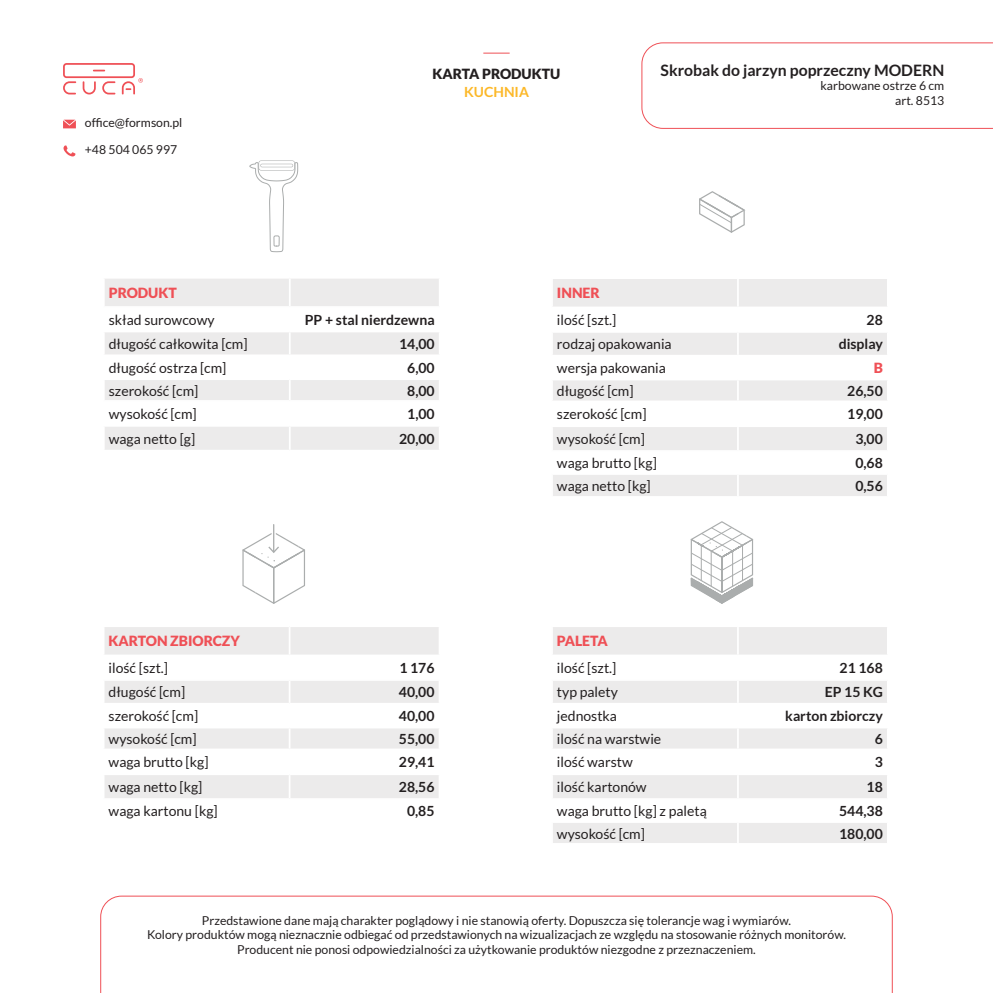
<style>
.page{position:relative;width:993px;height:993px;background:#fff}
.page>*{position:absolute;margin:0;border:0;box-sizing:border-box;transform-origin:0 0}
.t1{font:700 15.75px "Lato";color:#231f20}
.t2{font:14px "Lato";color:#231f20}
.t3{font:700 14px "Lato";color:#231f20}
.t4{font:900 14px "Lato";color:#ef5056}
.t5{font:900 14px "Lato";color:#231f20}
.t6{font:700 14px "Lato";color:#fcb828}
.t7{font:12.25px "Lato";color:#231f20}
</style>
<div class="page">
<svg style="left:63px;top:63px;width:80px;height:31px"></svg>
<svg style="left:63px;top:145px;width:12px;height:12px"></svg>
<svg style="left:63px;top:120px;width:13px;height:8px"></svg>
<svg style="left:100px;top:895px;width:792px;height:97px"></svg>
<svg style="left:483px;top:53px;width:26px;height:1px"></svg>
<svg style="left:242px;top:524px;width:63px;height:79px"></svg>
<svg style="left:690px;top:521px;width:63px;height:82px"></svg>
<svg style="left:553px;top:279px;width:334px;height:217px"></svg>
<hr style="left:737px;top:473px;width:151px;height:1px;background:#fff">
<hr style="left:736px;top:474px;width:2px;height:22px;background:#fff">
<hr style="left:886px;top:474px;width:2px;height:22px;background:#fff">
<svg style="left:699px;top:191px;width:45px;height:42px"></svg>
<svg style="left:105px;top:627px;width:334px;height:171px"></svg>
<svg style="left:553px;top:627px;width:334px;height:215px"></svg>
<hr style="left:737px;top:820px;width:151px;height:2px;background:#fff">
<hr style="left:736px;top:822px;width:2px;height:20px;background:#fff">
<hr style="left:886px;top:822px;width:2px;height:20px;background:#fff">
<svg style="left:249px;top:160px;width:49px;height:92px"></svg>
<svg style="left:105px;top:279px;width:334px;height:171px"></svg>
<svg style="left:641px;top:42px;width:351px;height:87px"></svg>
<p class="t7" style="left:85px;top:116px;width:99px">office@formson.pl</p>
<p class="t7" style="left:85px;top:143px;width:94px">+48 504 065 997</p>
<p class="t5" style="left:432px;top:66px;width:129px">KARTA PRODUKTU</p>
<p class="t6" style="left:464px;top:84px;width:66px">KUCHNIA</p>
<p class="t1" style="left:660px;top:61px;width:285px">Skrobak do jarzyn poprzeczny MODERN</p>
<p class="t7" style="left:820px;top:79px;width:125px">karbowane ostrze 6 cm</p>
<p class="t7" style="left:894px;top:94px;width:51px">art. 8513</p>
<p class="t4" style="left:109px;top:284px;width:70px">PRODUKT</p>
<p class="t2" style="left:109px;top:312px;width:107px">skład surowcowy</p>
<p class="t3" style="left:305px;top:312px;width:131px">PP + stal nierdzewna</p>
<p class="t2" style="left:109px;top:336px;width:140px">długość całkowita [cm]</p>
<p class="t3" style="left:399px;top:336px;width:37px">14,00</p>
<p class="t2" style="left:109px;top:360px;width:119px">długość ostrza [cm]</p>
<p class="t3" style="left:407px;top:359px;width:29px">6,00</p>
<p class="t2" style="left:109px;top:383px;width:91px">szerokość [cm]</p>
<p class="t3" style="left:407px;top:382px;width:29px">8,00</p>
<p class="t2" style="left:109px;top:406px;width:89px">wysokość [cm]</p>
<p class="t3" style="left:407px;top:406px;width:29px">1,00</p>
<p class="t2" style="left:109px;top:431px;width:88px">waga netto [g]</p>
<p class="t3" style="left:399px;top:430px;width:37px">20,00</p>
<p class="t4" style="left:109px;top:633px;width:133px">KARTON ZBIORCZY</p>
<p class="t2" style="left:109px;top:660px;width:61px">ilość [szt.]</p>
<p class="t3" style="left:399px;top:660px;width:37px">1 176</p>
<p class="t2" style="left:109px;top:684px;width:78px">długość [cm]</p>
<p class="t3" style="left:399px;top:684px;width:37px">40,00</p>
<p class="t2" style="left:109px;top:708px;width:91px">szerokość [cm]</p>
<p class="t3" style="left:399px;top:708px;width:37px">40,00</p>
<p class="t2" style="left:109px;top:731px;width:89px">wysokość [cm]</p>
<p class="t3" style="left:399px;top:730px;width:37px">55,00</p>
<p class="t2" style="left:109px;top:754px;width:101px">waga brutto [kg]</p>
<p class="t3" style="left:399px;top:754px;width:37px">29,41</p>
<p class="t2" style="left:109px;top:779px;width:95px">waga netto [kg]</p>
<p class="t3" style="left:399px;top:778px;width:37px">28,56</p>
<p class="t2" style="left:109px;top:803px;width:111px">waga kartonu [kg]</p>
<p class="t3" style="left:407px;top:802px;width:29px">0,85</p>
<p class="t4" style="left:556px;top:285px;width:44px">INNER</p>
<p class="t2" style="left:556px;top:312px;width:61px">ilość [szt.]</p>
<p class="t3" style="left:866px;top:312px;width:18px">28</p>
<p class="t2" style="left:556px;top:336px;width:116px">rodzaj opakowania</p>
<p class="t3" style="left:838px;top:336px;width:46px">display</p>
<p class="t2" style="left:556px;top:360px;width:110px">wersja pakowania</p>
<p class="t4" style="left:873px;top:360px;width:11px">B</p>
<p class="t2" style="left:556px;top:383px;width:78px">długość [cm]</p>
<p class="t3" style="left:847px;top:383px;width:37px">26,50</p>
<p class="t2" style="left:556px;top:406px;width:91px">szerokość [cm]</p>
<p class="t3" style="left:847px;top:406px;width:37px">19,00</p>
<p class="t2" style="left:556px;top:431px;width:89px">wysokość [cm]</p>
<p class="t3" style="left:855px;top:431px;width:29px">3,00</p>
<p class="t2" style="left:556px;top:455px;width:101px">waga brutto [kg]</p>
<p class="t3" style="left:855px;top:455px;width:29px">0,68</p>
<p class="t2" style="left:556px;top:478px;width:95px">waga netto [kg]</p>
<p class="t3" style="left:855px;top:478px;width:29px">0,56</p>
<p class="t4" style="left:556px;top:633px;width:52px">PALETA</p>
<p class="t2" style="left:556px;top:660px;width:61px">ilość [szt.]</p>
<p class="t3" style="left:839px;top:660px;width:45px">21 168</p>
<p class="t2" style="left:556px;top:684px;width:62px">typ palety</p>
<p class="t3" style="left:824px;top:684px;width:60px">EP 15 KG</p>
<p class="t2" style="left:556px;top:708px;width:62px">jednostka</p>
<p class="t3" style="left:785px;top:708px;width:99px">karton zbiorczy</p>
<p class="t2" style="left:556px;top:731px;width:106px">ilość na warstwie</p>
<p class="t3" style="left:874px;top:730px;width:10px">6</p>
<p class="t2" style="left:556px;top:754px;width:77px">ilość warstw</p>
<p class="t3" style="left:874px;top:754px;width:10px">3</p>
<p class="t2" style="left:556px;top:779px;width:91px">ilość kartonów</p>
<p class="t3" style="left:866px;top:778px;width:18px">18</p>
<p class="t2" style="left:556px;top:803px;width:151px">waga brutto [kg] z paletą</p>
<p class="t3" style="left:838px;top:802px;width:45px">544,38</p>
<p class="t2" style="left:556px;top:825px;width:89px">wysokość [cm]</p>
<p class="t3" style="left:838px;top:825px;width:45px">180,00</p>
<p class="t7" style="left:202px;top:913px;width:590px">Przedstawione dane mają charakter poglądowy i nie stanowią oferty. Dopuszcza się tolerancje wag i wymiarów.</p>
<p class="t7" style="left:147px;top:927px;width:700px">Kolory produktów mogą nieznacznie odbiegać od przedstawionych na wizualizacjach ze względu na stosowanie różnych monitorów.</p>
<p class="t7" style="left:237px;top:942px;width:520px">Producent nie ponosi odpowiedzialności za użytkowanie produktów niezgodne z przeznaczeniem.</p>
</div>
